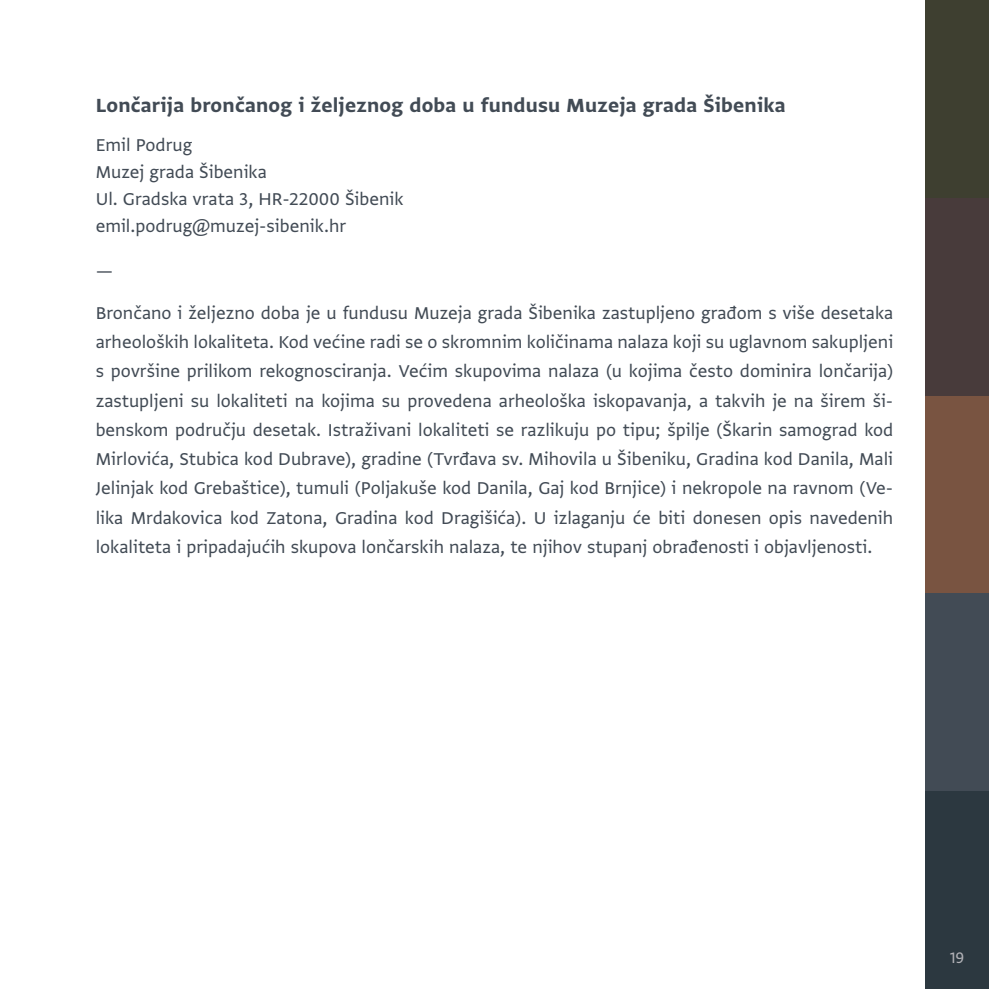
<style>
.page{position:relative;width:989px;height:989px;background:#fff}
.page>*{position:absolute;margin:0;border:0;box-sizing:border-box;transform-origin:0 0}
.t1{font:22.5px "Greta Sans Std Bld";letter-spacing:.01em;color:#424b55}
.t2{font:20.25px/29.2px "Greta Sans Std";color:#424b55}
.t3{font:18px "Greta Sans Std";color:#b3b3b8}
</style>
<div class="page">
<div style="left:925px;top:198px;width:64px;height:197px;background:#483b3b"></div>
<div style="left:925px;top:395px;width:64px;height:198px;background:#795441"></div>
<div style="left:925px;top:593px;width:64px;height:198px;background:#424b55"></div>
<div style="left:925px;top:791px;width:64px;height:198px;background:#2c3840"></div>
<div style="left:925px;top:0;width:64px;height:198px;background:#3e3f30"></div>
<p class="t1" style="left:96px;top:92px;width:691px">Lončarija brončanog i željeznog doba u fundusu Muzeja grada Šibenika</p>
<p class="t2" style="left:96px;top:131px;width:309px;line-height:27px">Emil Podrug<br>Muzej grada Šibenika<br>Ul. Gradska vrata 3, HR-22000 Šibenik emil.podrug@muzej-sibenik.hr</p>
<p class="t2" style="left:96px;top:249px;width:799px;line-height:42.1px">—<br>Brončano i željezno doba je u fundusu Muzeja grada Šibenika zastupljeno građom s više desetaka</p>
<p class="t2" style="left:96px;top:327px;width:799px;text-align:justify">arheoloških lokaliteta. Kod većine radi se o skromnim količinama nalaza koji su uglavnom sakupljeni s površine prilikom rekognosciranja. Većim skupovima nalaza (u kojima često dominira lončarija) zastupljeni su lokaliteti na kojima su provedena arheološka iskopavanja, a takvih je na širem ši&shy;benskom području desetak. Istraživani lokaliteti se razlikuju po tipu; špilje (Škarin samograd kod Mirlovića, Stubica kod Dubrave), gradine (Tvrđava sv. Mihovila u Šibeniku, Gradina kod Danila, Mali Jelinjak kod Grebaštice), tumuli (Poljakuše kod Danila, Gaj kod Brnjice) i nekropole na ravnom (Ve&shy;lika Mrdakovica kod Zatona, Gradina kod Dragišića). U izlaganju će biti donesen opis navedenih lokaliteta i pripadajućih skupova lončarskih nalaza, te njihov stupanj obrađenosti i objavljenosti.</p>
<p class="t3" style="left:949px;top:947px;width:16px">19</p>
</div>
